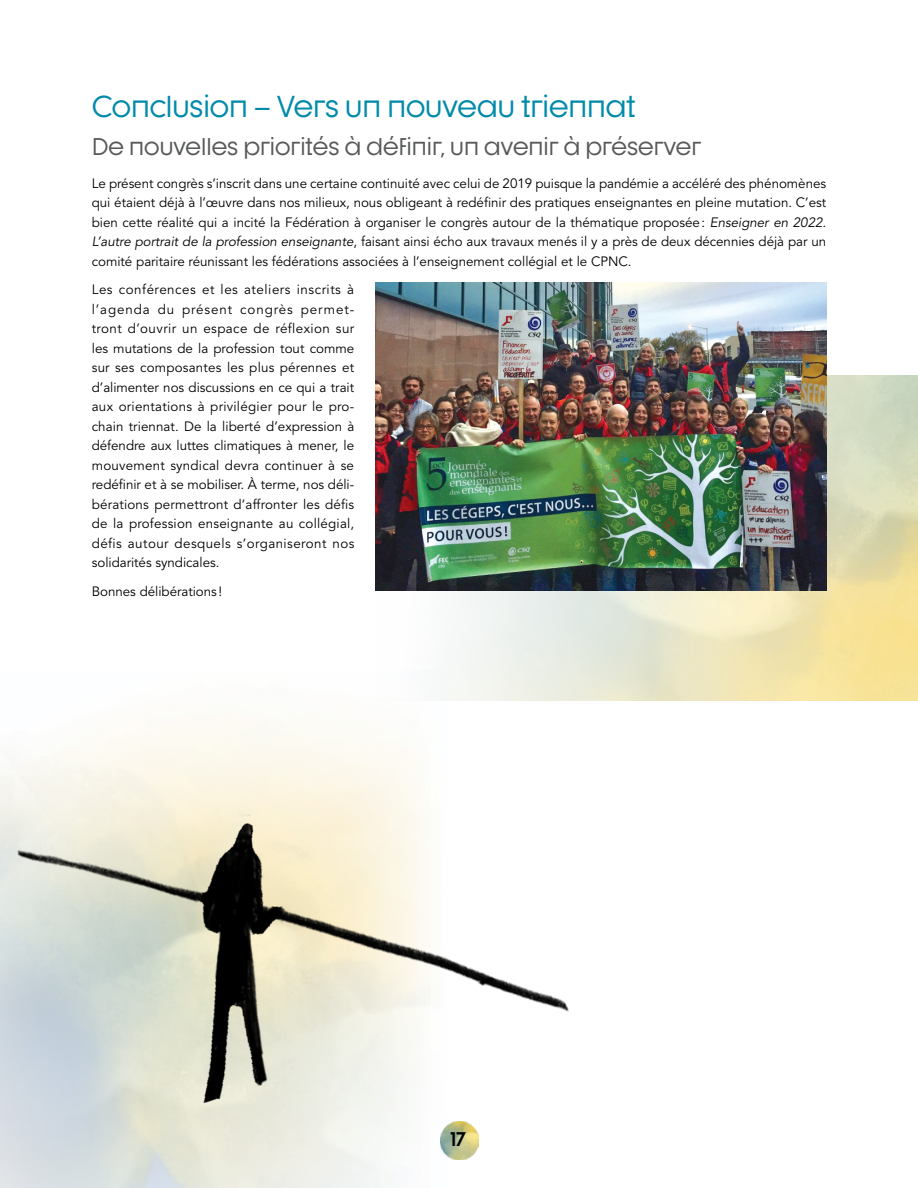
<style>
.page{position:relative;width:918px;height:1188px;background:#fff}
.page>*{position:absolute;margin:0;border:0;box-sizing:border-box;transform-origin:0 0}
.t1{font:30px "Dystopian";letter-spacing:-.005em;color:#008aaa}
.t2{font:24px "Dystopian";color:#58595b}
.t3{font:700 19.5px "Dystopian";color:#000}
.t4{font:13.5px/19.5px "Avenir LT Std";letter-spacing:-.005em;color:#000;text-align:justify}
.s1{font-style:italic}
</style>
<div class="page">
<img style="left:376px;top:375px;width:542px;height:325px">
<img style="left:376px;top:282px;width:450px;height:308px">
<img style="left:0;top:814px;width:569px;height:289px">
<img style="left:440px;top:1121px;width:38px;height:38px">
<h1 class="t1" style="left:92px;top:88px;width:545px">Conclusion – Vers un nouveau triennat</h1>
<h2 class="t2" style="left:92px;top:132px;width:611px">De nouvelles priorités à définir, un avenir à préserver</h2>
<p class="t4" style="left:92px;top:174px;width:736px">Le présent congrès s’inscrit dans une certaine continuité avec celui de 2019 puisque la pandémie a accéléré des phénomènes qui étaient déjà à l’œuvre dans nos milieux, nous obligeant à redéfinir des pratiques enseignantes en pleine mutation. C’est bien cette réalité qui a incité la Fédération à organiser le congrès autour de la thématique proposée: <span class="s1">Enseigner en 2022.<br>L’autre portrait de la profession enseignante</span>, faisant ainsi écho aux travaux menés il y a près de deux décennies déjà par un comité paritaire réunissant les fédérations associées à l’enseignement collégial et le CPNC.</p>
<p class="t4" style="left:92px;top:280px;width:264px">Les conférences et les ateliers inscrits à l’agenda du présent congrès permet&shy;tront d’ouvrir un espace de réflexion sur les mutations de la profession tout comme sur ses composantes les plus pérennes et d’alimenter nos discussions en ce qui a trait aux orientations à privilégier pour le pro&shy;chain triennat. De la liberté d’expression à défendre aux luttes climatiques à mener, le mouvement syndical devra continuer à se redéfinir et à se mobiliser. À terme, nos déli&shy;bérations permettront d’affronter les défis de la profession enseignante au collégial, défis autour desquels s’organiseront nos solidarités syndicales.</p>
<p class="t4" style="left:92px;top:582px;width:132px">Bonnes délibérations !</p>
<h3 class="t3" style="left:451px;top:1127px;width:17px">17</h3>
</div>
